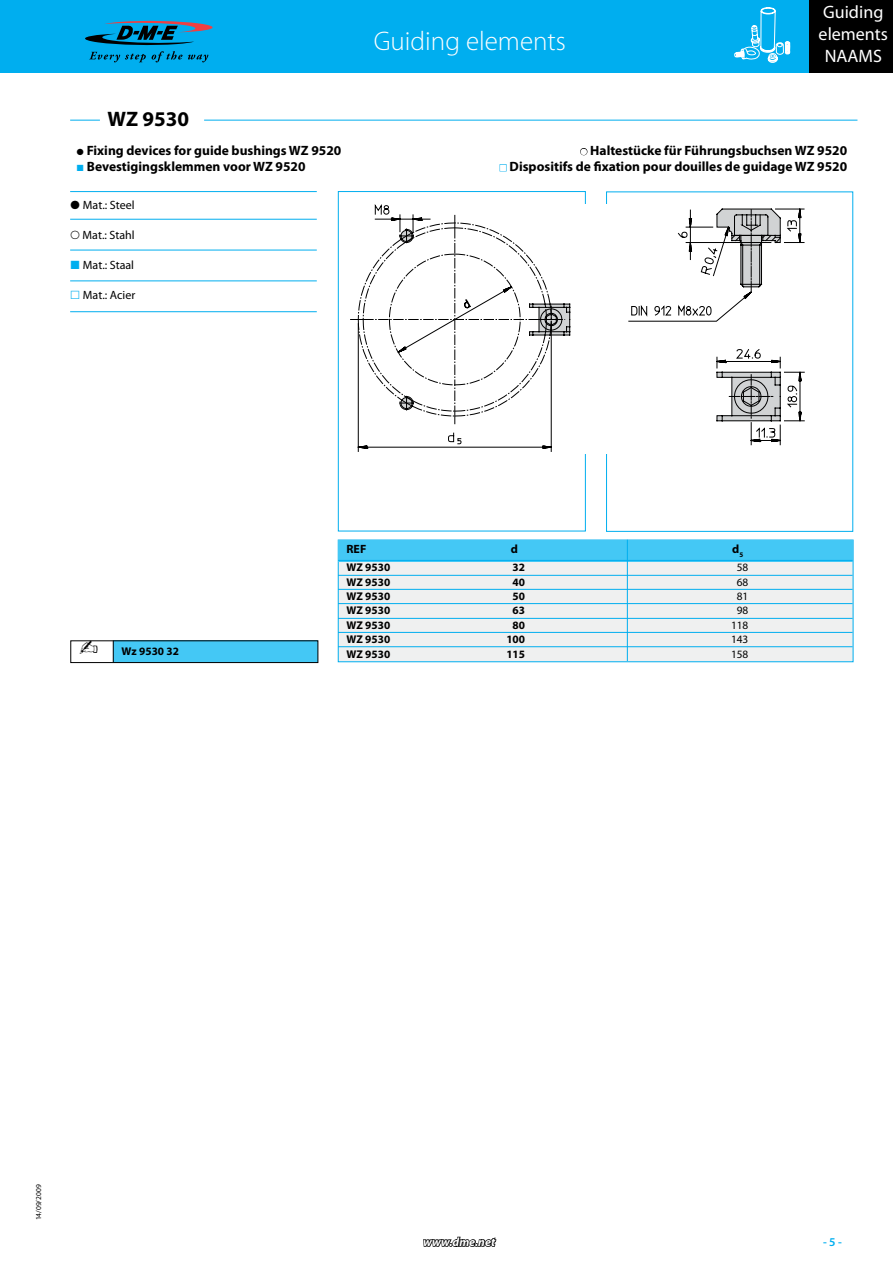
<style>
.page{position:relative;width:893px;height:1263px;background:#fff}
.page>*{position:absolute;margin:0;border:0;box-sizing:border-box;transform-origin:0 0}
.t1{font:300 27px "Myriad Pro";color:#fff}
.t2{font:700 21px "Myriad Pro";color:#000}
.t3{font:18px/21.6px "Myriad Pro";color:#fff;text-align:center}
.t4{font:700 13.5px "Myriad Pro";color:#000}
.t5{font:12px "Myriad Pro";color:#000}
.t6{font:italic 700 12px "Myriad Pro";color:#fff}
.t7{font:700 12px "Myriad Pro";color:#000}
.t8{font:600 12px "Myriad Pro";color:#00aeef}
.t9{font:700 11.25px "Myriad Pro";color:#000}
.t10{font:11.25px "Myriad Pro";color:#000}
.t11{font:7.5px "Myriad Pro";color:#000}
</style>
<div class="page">
<svg style="left:423px;top:1236px;width:74px;height:11px"></svg>
<div style="left:0;top:0;width:893px;height:72px;background:#00aeef"></div>
<div style="left:809px;top:0;width:84px;height:72px;background:#000"></div>
<svg style="left:85px;top:21px;width:128px;height:41px"></svg>
<svg style="left:734px;top:7px;width:56px;height:56px"></svg>
<div style="left:338px;top:540px;width:515px;height:122px;background:#eff0f0"></div>
<div style="left:338px;top:540px;width:515px;height:21px;background:#44c8f5"></div>
<div style="left:338px;top:191px;width:248px;height:340px;border:1px solid #00aeef"></div>
<div style="left:113px;top:640px;width:205px;height:23px;background:#44c8f5"></div>
<div style="left:71px;top:641px;width:247px;height:22px;border:1px solid #000"></div>
<svg style="left:113px;top:641px;width:1px;height:21px"></svg>
<hr style="left:338px;top:603px;width:515px;height:1px;background:#00aeef">
<hr style="left:338px;top:618px;width:515px;height:1px;background:#00aeef">
<hr style="left:338px;top:632px;width:515px;height:1px;background:#00aeef">
<hr style="left:338px;top:560px;width:515px;height:1px;background:#00aeef">
<hr style="left:338px;top:575px;width:515px;height:1px;background:#00aeef">
<hr style="left:338px;top:589px;width:515px;height:1px;background:#00aeef">
<hr style="left:627px;top:540px;width:1px;height:121px;background:#00aeef">
<hr style="left:338px;top:646px;width:515px;height:1px;background:#00aeef">
<svg style="left:358px;top:209px;width:446px;height:243px"></svg>
<svg style="left:375px;top:205px;width:422px;height:237px"></svg>
<svg style="left:350px;top:215px;width:215px;height:209px"></svg>
<hr style="left:70px;top:120px;width:30px;height:1px;background:#00aeef">
<hr style="left:204px;top:120px;width:653px;height:1px;background:#00aeef">
<div style="left:580px;top:148px;width:7px;height:7px;border:1px solid #000;border-radius:50%"></div>
<hr style="left:70px;top:191px;width:247px;height:1px;background:#00aeef">
<hr style="left:70px;top:219px;width:247px;height:1px;background:#00aeef">
<hr style="left:70px;top:250px;width:247px;height:1px;background:#00aeef">
<hr style="left:70px;top:281px;width:247px;height:1px;background:#00aeef">
<hr style="left:70px;top:311px;width:247px;height:1px;background:#00aeef">
<svg style="left:80px;top:641px;width:18px;height:2px"></svg>
<svg style="left:581px;top:148px;width:6px;height:7px"></svg>
<svg style="left:500px;top:165px;width:6px;height:6px"></svg>
<h1 class="t1" style="left:457px;top:20px;width:45px">RH1</h1>
<h1 class="t1" style="left:374px;top:24px;width:194px">Guiding elements</h1>
<h3 class="t3" style="left:819px;top:1px;width:71px">Guiding elements<br>NAAMS</h3>
<h2 class="t2" style="left:107px;top:106px;width:83px">WZ 9530</h2>
<p class="t4" style="left:87px;top:141px;width:256px">Fixing devices for guide bushings WZ 9520</p>
<p class="t4" style="left:590px;top:141px;width:258px">Haltestücke für Führungsbuchsen WZ 9520</p>
<p class="t4" style="left:87px;top:158px;width:220px">Bevestigingsklemmen voor WZ 9520</p>
<p class="t4" style="left:510px;top:158px;width:339px">Dispositifs de fixation pour douilles de guidage WZ 9520</p>
<p class="t5" style="left:83px;top:197px;width:53px">Mat.: Steel</p>
<p class="t5" style="left:83px;top:227px;width:54px">Mat.: Stahl</p>
<p class="t5" style="left:83px;top:257px;width:53px">Mat.: Staal</p>
<p class="t5" style="left:83px;top:287px;width:54px">Mat.: Acier</p>
<p class="t9" style="left:122px;top:644px;width:59px">Wz 9530 32</p>
<p class="t7" style="left:346px;top:541px;width:21px">REF</p>
<p class="t7" style="left:511px;top:541px;width:9px">d</p>
<p class="t7" style="left:732px;top:541px;width:13px">d<sub>5</sub></p>
<p class="t9" style="left:346px;top:560px;width:45px">WZ 9530</p>
<p class="t9" style="left:513px;top:560px;width:14px">32</p>
<p class="t10" style="left:737px;top:560px;width:13px">58</p>
<p class="t9" style="left:347px;top:574px;width:45px">WZ 9530</p>
<p class="t9" style="left:513px;top:574px;width:14px">40</p>
<p class="t10" style="left:737px;top:575px;width:13px">68</p>
<p class="t9" style="left:347px;top:589px;width:45px">WZ 9530</p>
<p class="t9" style="left:513px;top:589px;width:14px">50</p>
<p class="t10" style="left:737px;top:589px;width:13px">81</p>
<p class="t9" style="left:347px;top:603px;width:45px">WZ 9530</p>
<p class="t9" style="left:513px;top:603px;width:14px">63</p>
<p class="t10" style="left:737px;top:604px;width:13px">98</p>
<p class="t9" style="left:347px;top:618px;width:45px">WZ 9530</p>
<p class="t9" style="left:513px;top:618px;width:14px">80</p>
<p class="t10" style="left:731px;top:618px;width:19px">118</p>
<p class="t9" style="left:347px;top:632px;width:45px">WZ 9530</p>
<p class="t9" style="left:506px;top:632px;width:20px">100</p>
<p class="t10" style="left:731px;top:632px;width:19px">143</p>
<p class="t9" style="left:347px;top:646px;width:45px">WZ 9530</p>
<p class="t9" style="left:506px;top:646px;width:20px">115</p>
<p class="t10" style="left:731px;top:647px;width:19px">158</p>
<p class="t11" style="left:34px;top:1220px;width:37px;rotate:-90deg">14/09/2009</p>
<p class="t6" style="left:423px;top:1234px;width:74px">www.dme.net</p>
<p class="t8" style="left:823px;top:1234px;width:20px">- 5 -</p>
</div>
